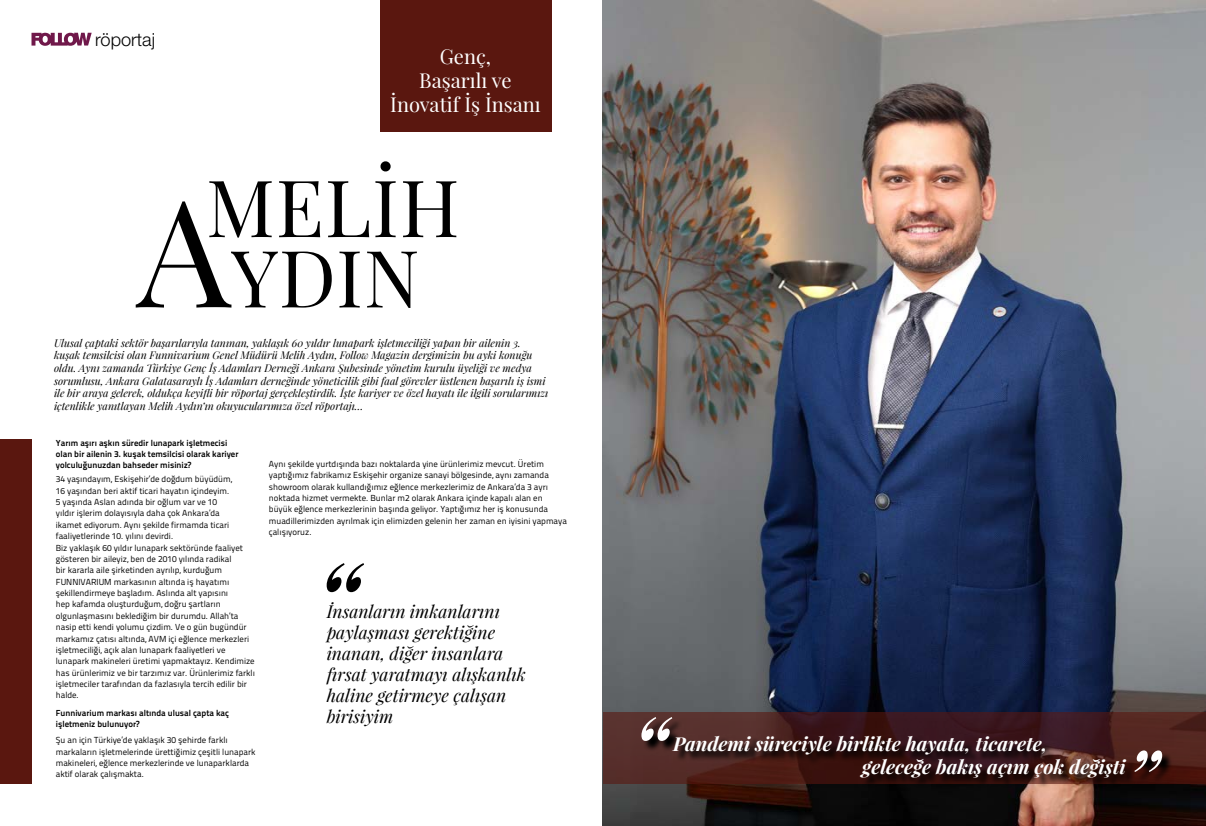
<style>
.page{position:relative;width:1206px;height:826px;background:#fff}
.page>*{position:absolute;margin:0;border:0;box-sizing:border-box;transform-origin:0 0}
.t1{font:79.1px "Playfair Display";letter-spacing:.01em;color:#000}
.t2{font:20.12px/24.2px "Playfair Display";color:#fff;text-align:center}
.t3{font:italic 700 19.25px/23.1px "Playfair Display";color:#fff}
.t4{font:300 18.2px "Helvetica Neue LT Pro";color:#000}
.t5{font:italic 17.5px/21px "Playfair Display";color:#000}
.t6{font:italic 10.5px/12.6px "Playfair Display";color:#000}
.t7{font:8.75px/11.4px "Titillium Text 25 L 400 wt";color:#000}
.t8{font:8.75px/11.4px "Titillium Text 25 L 800 wt";color:#000}
.s1{font-size:148.84px}
</style>
<div class="page">
<img style="left:603px;top:0;width:602px;height:826px">
<svg style="left:603px;top:712px;width:602px;height:72px"></svg>
<svg style="left:31px;top:33px;width:61px;height:13px"></svg>
<div style="left:379px;top:0;width:172px;height:131px;background:#5a170f"></div>
<div style="left:0;top:439px;width:32px;height:345px;background:#5a170f"></div>
<svg style="left:643px;top:718px;width:530px;height:70px"></svg>
<svg style="left:641px;top:717px;width:31px;height:24px"></svg>
<svg style="left:1134px;top:750px;width:28px;height:22px"></svg>
<svg style="left:327px;top:563px;width:37px;height:29px"></svg>
<h3 class="t4" style="left:95px;top:28px;width:61px">röportaj</h3>
<h2 class="t2" style="left:390px;top:44px;width:152px">Genç,<br>Başarılı ve<br>İnovatif İş İnsanı</h2>
<h1 class="t1" style="left:206px;top:158px;width:255px">MELİH</h1>
<h1 class="t1" style="left:137px;top:228px;width:284px"><span class="s1">A</span>YDIN</h1>
<p class="t6" style="left:54px;top:336px;width:496px">Ulusal çaptaki sektör başarılarıyla tanınan, yaklaşık 60 yıldır lunapark işletmeciliği yapan bir ailenin 3. kuşak temsilcisi olan Funnivarium Genel Müdürü Melih Aydın, Follow Magazin dergimizin bu ayki konuğu oldu. Aynı zamanda Türkiye Genç İş Adamları Derneği Ankara Şubesinde yönetim kurulu üyeliği ve medya sorumlusu, Ankara Galatasaraylı İş Adamları derneğinde yöneticilik gibi faal görevler üstlenen başarılı iş ismi ile bir araya gelerek, oldukça keyifli bir röportaj gerçekleştirdik. İşte kariyer ve özel hayatı ile ilgili sorularımızı içtenlikle yanıtlayan Melih Aydın’ın okuyucularımıza özel röportajı…</p>
<p class="t8" style="left:56px;top:436px;width:184px">Yarım aşırı aşkın süredir lunapark işletmecisi olan bir ailenin 3. kuşak temsilcisi olarak kariyer yolculuğunuzdan bahseder misiniz?</p>
<p class="t7" style="left:56px;top:473px;width:201px">34 yaşındayım, Eskişehir’de doğdum büyüdüm,<br>16 yaşından beri aktif ticari hayatın içindeyim.<br>5 yaşında Aslan adında bir oğlum var ve 10<br>yıldır işlerim dolayısıyla daha çok Ankara’da<br>ikamet ediyorum. Aynı şekilde firmamda ticari faaliyetlerinde 10. yılını devirdi.<br>Biz yaklaşık 60 yıldır lunapark sektöründe faaliyet gösteren bir aileyiz, ben de 2010 yılında radikal<br>bir kararla aile şirketinden ayrılıp, kurduğum FUNNIVARIUM markasının altında iş hayatımı şekillendirmeye başladım. Aslında alt yapısını<br>hep kafamda oluşturduğum, doğru şartların olgunlaşmasını beklediğim bir durumdu. Allah’ta nasip etti kendi yolumu çizdim. Ve o gün bugündür markamız çatısı altında, AVM içi eğlence merkezleri işletmeciliği, açık alan lunapark faaliyetleri ve lunapark makineleri üretimi yapmaktayız. Kendimize has ürünlerimiz ve bir tarzımız var. Ürünlerimiz farklı işletmeciler tarafından da fazlasıyla tercih edilir bir halde.</p>
<p class="t8" style="left:56px;top:707px;width:175px">Funnivarium markası altında ulusal çapta kaç işletmeniz bulunuyor?</p>
<p class="t7" style="left:56px;top:734px;width:201px">Şu an için Türkiye’de yaklaşık 30 şehirde farklı markaların işletmelerinde ürettiğimiz çeşitli lunapark makineleri, eğlence merkezlerinde ve lunaparklarda aktif olarak çalışmakta.</p>
<p class="t7" style="left:269px;top:458px;width:299px">Aynı şekilde yurtdışında bazı noktalarda yine ürünlerimiz mevcut. Üretim yaptığımız fabrikamız Eskişehir organize sanayi bölgesinde, aynı zamanda showroom olarak kullandığımız eğlence merkezlerimiz de Ankara’da 3 ayrı noktada hizmet vermekte. Bunlar m2 olarak Ankara içinde kapalı alan en büyük eğlence merkezlerinin başında geliyor. Yaptığımız her iş konusunda muadillerimizden ayrılmak için elimizden gelenin her zaman en iyisini yapmaya çalışıyoruz.</p>
<h3 class="t5" style="left:327px;top:601px;width:201px">İnsanların imkanlarını paylaşması gerektiğine inanan, diğer insanlara fırsat yaratmayı alışkanlık haline getirmeye çalışan birisiyim</h3>
<h3 class="t3" style="left:862px;top:731px;width:265px;text-indent:-189px">Pandemi süreciyle birlikte hayata, ticarete,<br>geleceğe bakış açım çok değişti</h3>
</div>
